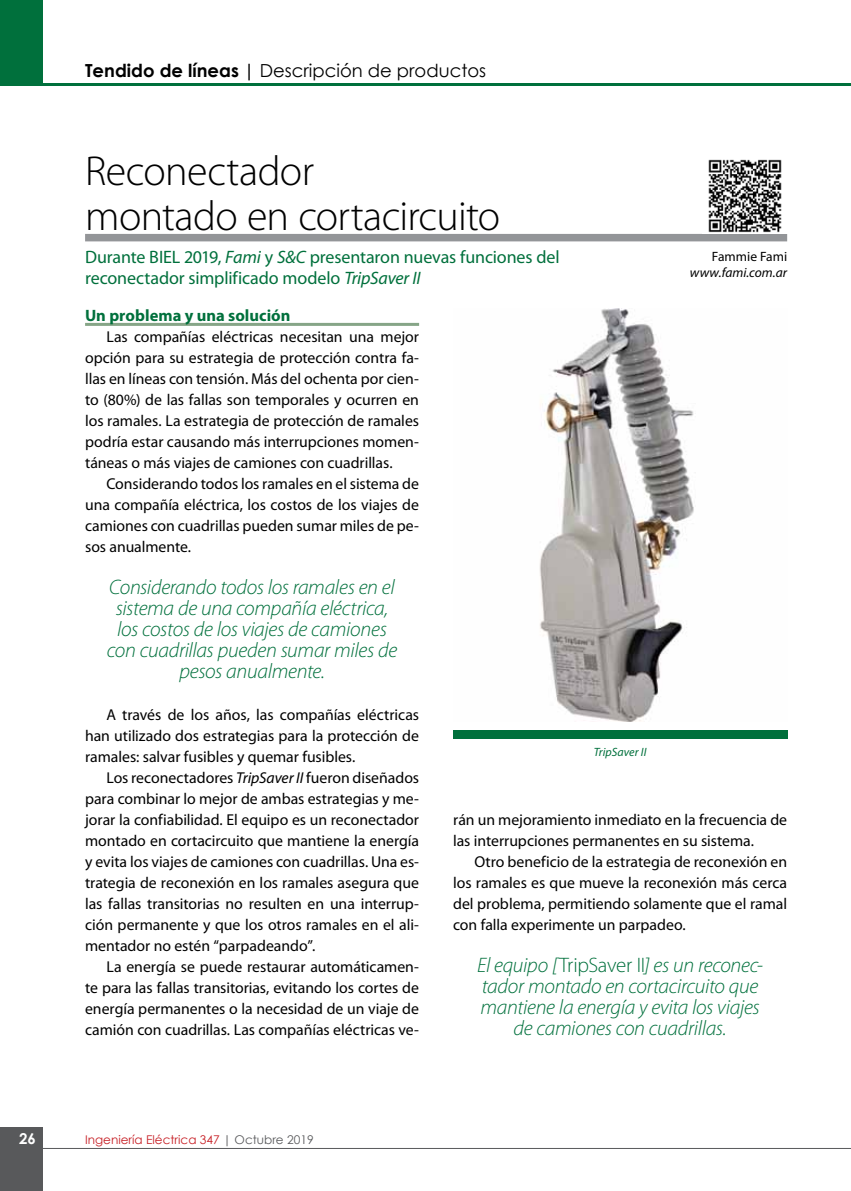
<style>
.page{position:relative;width:851px;height:1191px;background:#fff}
.page>*{position:absolute;margin:0;border:0;box-sizing:border-box;transform-origin:0 0}
.t1{font:300 42px/45px "Myriad Pro";letter-spacing:-.015em;color:#000}
.t2{font:italic 300 21px/21px "Myriad Pro";letter-spacing:-.015em;color:#00703c;text-align:center}
.t3{font:18px/21px "Myriad Pro";letter-spacing:-.005em;color:#00703c}
.t4{font:18px "Century Gothic";color:#000}
.t5{font:700 16.5px "Myriad Pro";letter-spacing:.005em;color:#00703c}
.t6{font:15.75px/21px "Myriad Pro";letter-spacing:-.005em;color:#000;text-align:justify}
.t7{font:700 15px "Century Gothic";color:#fff}
.t8{font:italic 13.5px "Myriad Pro";letter-spacing:.005em;color:#000}
.t9{font:13.5px "Myriad Pro";color:#000}
.t10{font:12px "Century Gothic";color:#c61d23}
.t11{font:italic 12px "Myriad Pro";letter-spacing:.005em;color:#00703c}
.s1{font-weight:700}
.s2{font-style:italic}
.s3{font-style:normal}
.s4{color:#58595b}
</style>
<div class="page">
<div style="left:0;top:1127px;width:43px;height:64px;background:#58595b"></div>
<hr style="left:0;top:1148px;width:850px;height:1px;background:#58595b">
<div style="left:0;top:0;width:43px;height:85px;background:#00703c"></div>
<hr style="left:0;top:83px;width:850px;height:2px;background:#00703c">
<div style="left:85px;top:234px;width:702px;height:7px;background:#939598"></div>
<img style="left:708px;top:159px;width:74px;height:74px">
<hr style="left:85px;top:323px;width:334px;height:3px;background:#86a587">
<img style="left:539px;top:308px;width:155px;height:413px">
<div style="left:453px;top:730px;width:334px;height:8px;background:#00703c"></div>
<p class="t4" style="left:85px;top:57px;width:402px"><span class="s1">Tendido de líneas |</span> Descripción de productos</p>
<h1 class="t1" style="left:85px;top:149px;width:416px">Reconectador<br>montado en cortacircuito</h1>
<p class="t3" style="left:85px;top:247px;width:476px">Durante BIEL 2019, <span class="s2">Fami</span> y <span class="s2">S&amp;C</span> presentaron nuevas funciones del reconectador simplificado modelo <span class="s2">TripSaver II</span></p>
<p class="t9" style="left:711px;top:249px;width:77px">Fammie Fami</p>
<p class="t8" style="left:689px;top:265px;width:99px">www.fami.com.ar</p>
<p class="t5" style="left:85px;top:306px;width:207px">Un problema y una solución</p>
<p class="t6" style="left:85px;top:327px;width:335px;text-indent:21px">Las compañías eléctricas necesitan una mejor opción para su estrategia de protección contra fa&shy;llas en líneas con tensión. Más del ochenta por cien&shy;to (80%) de las fallas son temporales y ocurren en los ramales. La estrategia de protección de ramales podría estar causando más interrupciones momen&shy;táneas o más viajes de camiones con cuadrillas.</p>
<p class="t6" style="left:85px;top:474px;width:335px;text-indent:21px">Considerando todos los ramales en el sistema de una compañía eléctrica, los costos de los viajes de camiones con cuadrillas pueden sumar miles de pe&shy;sos anualmente.</p>
<h2 class="t2" style="left:107px;top:577px;width:292px">Considerando todos los ramales en el sistema de una compañía eléctrica, los costos de los viajes de camiones con cuadrillas pueden sumar miles de pesos anualmente.</h2>
<p class="t6" style="left:85px;top:705px;width:335px;text-indent:21px">A través de los años, las compañías eléctricas han utilizado dos estrategias para la protección de ramales: salvar fusibles y quemar fusibles.</p>
<p class="t6" style="left:85px;top:768px;width:335px;text-indent:21px">Los reconectadores <span class="s2">TripSaver II</span> fueron diseñados para combinar lo mejor de ambas estrategias y me&shy;jorar la confiabilidad. El equipo es un reconectador montado en cortacircuito que mantiene la energía y evita los viajes de camiones con cuadrillas. Una es&shy;trategia de reconexión en los ramales asegura que las fallas transitorias no resulten en una interrup&shy;ción permanente y que los otros ramales en el ali&shy;mentador no estén “parpadeando”.</p>
<p class="t6" style="left:85px;top:957px;width:335px;text-indent:21px">La energía se puede restaurar automáticamen&shy;te para las fallas transitorias, evitando los cortes de energía permanentes o la necesidad de un viaje de camión con cuadrillas. Las compañías eléctricas ve-</p>
<p class="t11" style="left:593px;top:745px;width:54px">TripSaver II</p>
<p class="t6" style="left:453px;top:810px;width:335px">rán un mejoramiento inmediato en la frecuencia de las interrupciones permanentes en su sistema.</p>
<p class="t6" style="left:453px;top:852px;width:335px;text-indent:21px">Otro beneficio de la estrategia de reconexión en los ramales es que mueve la reconexión más cerca del problema, permitiendo solamente que el ramal con falla experimente un parpadeo.</p>
<h2 class="t2" style="left:477px;top:955px;width:287px">El equipo [<span class="s3">TripSaver II</span>] es un reconec&shy;tador montado en cortacircuito que mantiene la energía y evita los viajes de camiones con cuadrillas.</h2>
<p class="t7" style="left:19px;top:1127px;width:18px">26</p>
<p class="t10" style="left:85px;top:1131px;width:230px">Ingeniería Eléctrica 347 <span class="s4">| Octubre 2019</span></p>
</div>
